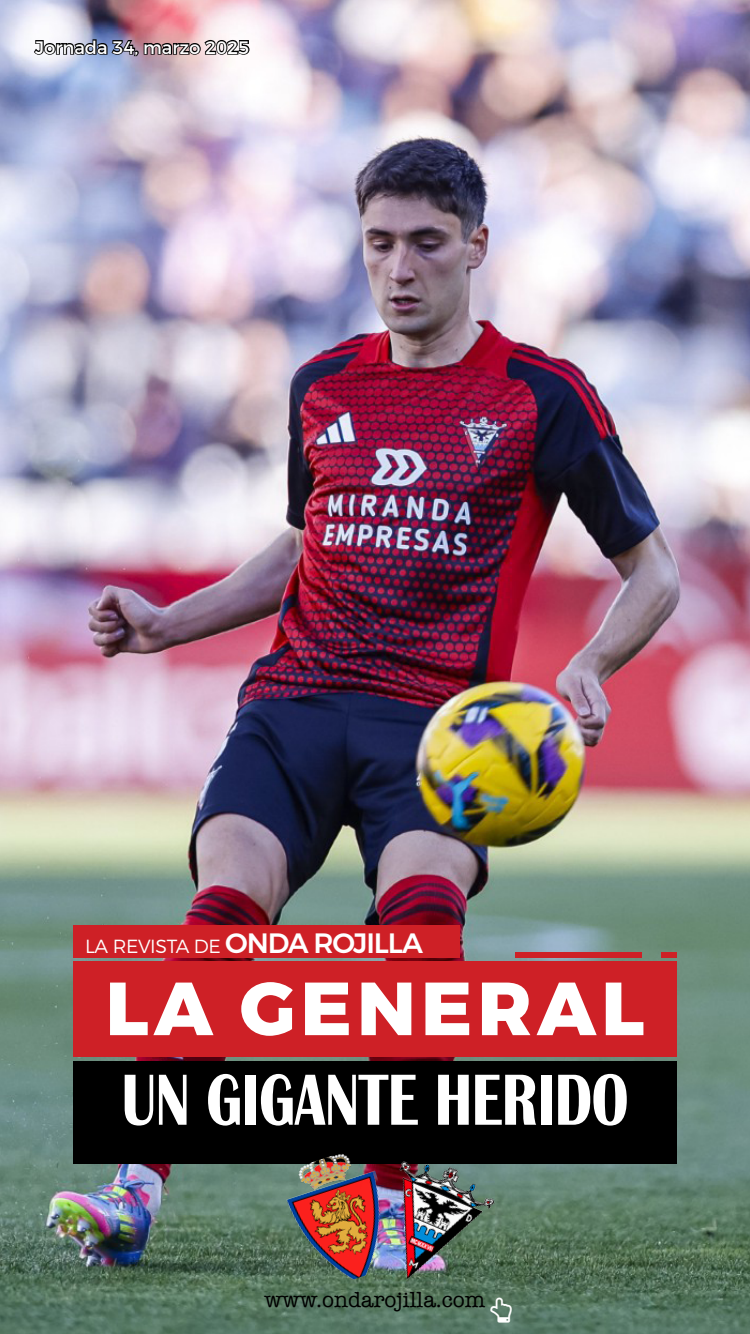
<style>
.page{position:relative;width:750px;height:1334px;background:#fff}
.page>*{position:absolute;margin:0;border:0;box-sizing:border-box;transform-origin:0 0}
.t1{font:700 75px "Britannic";color:#fff;scale:.75 1}
.t2{font:800 75px "Montserrat";letter-spacing:.07em;color:#fff}
.t3{font:22px "American Typewriter";color:#000}
.t4{font:300 19px "Montserrat";letter-spacing:-.02em;color:#fff}
.t5{font:18px "Montserrat";color:#fff}
.s1{font-weight:500;font-size:28px}
</style>
<div class="page">
<img style="left:0;top:0;width:750px;height:1334px">
<img style="left:33px;top:38px;width:217px;height:19px">
<div style="left:515px;top:953px;width:127px;height:5px;background:#ce2026"></div>
<div style="left:662px;top:953px;width:15px;height:5px;background:#ce2026"></div>
<div style="left:73px;top:1061px;width:604px;height:103px;background:#000"></div>
<div style="left:73px;top:926px;width:386px;height:32px;background:#ce2026"></div>
<div style="left:73px;top:962px;width:604px;height:95px;background:#ce2026"></div>
<img style="left:352px;top:1161px;width:156px;height:143px">
<img style="left:278px;top:1154px;width:127px;height:138px">
<svg style="left:491px;top:1298px;width:21px;height:25px"></svg>
<p class="t5" style="left:35px;top:36px;width:216px">Jornada 34, marzo 2025</p>
<p class="t4" style="left:85px;top:935px;width:339px">LA REVISTA DE <span class="s1">ONDA ROJILLA</span></p>
<h1 class="t2" style="left:106px;top:962px;width:540px">LA GENERAL</h1>
<h1 class="t1" style="left:122px;top:1058px;width:677px">UN GIGANTE HERIDO</h1>
<p class="t3" style="left:265px;top:1287px;width:222px">www.ondarojilla.com</p>
</div>
